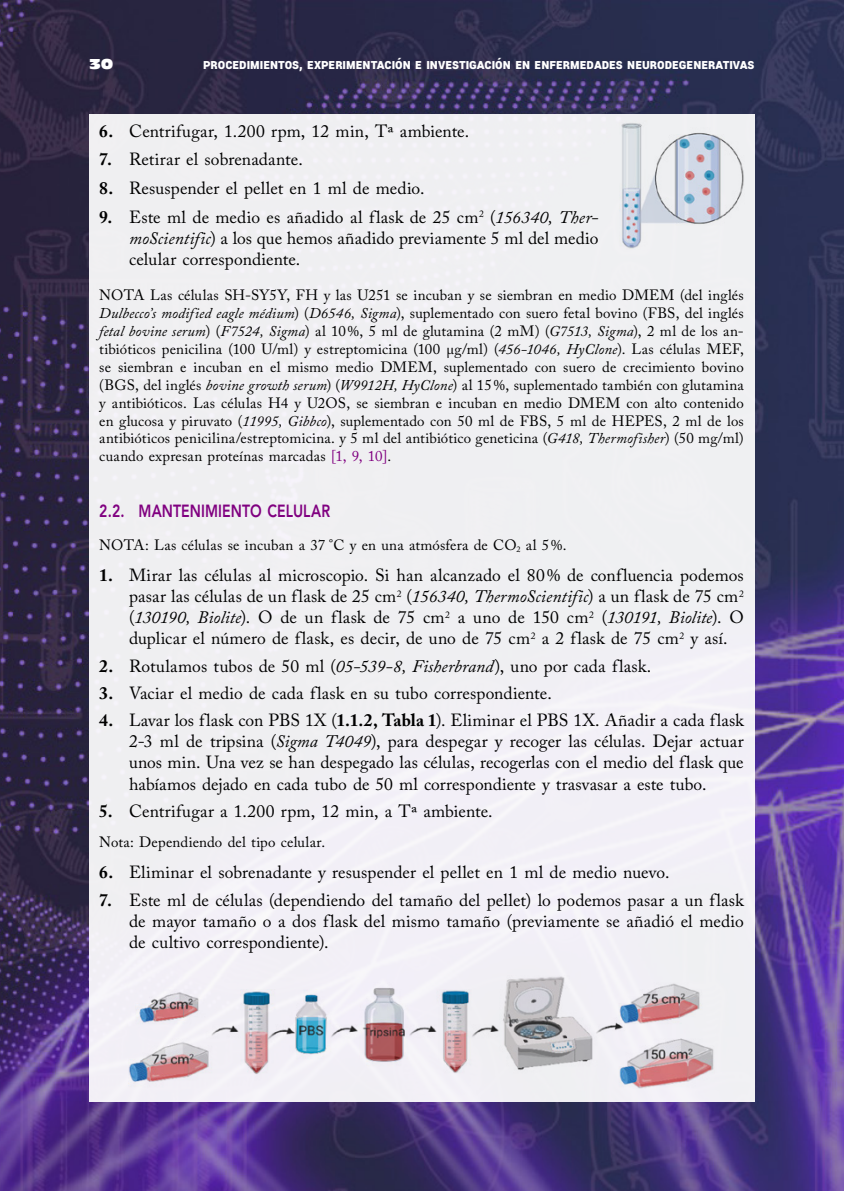
<style>
.page{position:relative;width:844px;height:1191px;background:#fff}
.page>*{position:absolute;margin:0;border:0;box-sizing:border-box;transform-origin:0 0}
.t1{font:17.5px/21.2px "Adobe Caslon Pro";letter-spacing:.005em;color:#000;text-align:justify}
.t2{font:800 17.5px "Avenir LT Std";letter-spacing:.005em;color:#800080;scale:.8 1}
.t3{font:14.88px/17.8px "Adobe Caslon Pro";letter-spacing:.015em;color:#000;text-align:justify}
.t4{font:900 14px "Roboto";color:#fff;scale:.9 1}
.t5{font:14px "Antique Olive Std Nord";color:#fff}
.s1{font-weight:700}
.s2{font-style:italic}
.s3{color:#800080}
</style>
<div class="page">
<img style="left:0;top:0;width:843px;height:1191px">
<div style="left:89px;top:114px;width:665px;height:987px;background:#f0eff2"></div>
<img style="left:129px;top:976px;width:585px;height:112px">
<img style="left:621px;top:123px;width:123px;height:126px">
<p class="t5" style="left:89px;top:56px;width:25px">30</p>
<p class="t4" style="left:203px;top:55px;width:614px">Procedimientos, experimentación e investigación en enfermedades neurodegenerativas</p>
<p class="t1" style="left:99px;top:120px;width:371px"><span class="s1">6.</span> Centrifugar, 1.200 rpm, 12 min, Tª ambiente.</p>
<p class="t1" style="left:99px;top:149px;width:205px"><span class="s1">7.</span> Retirar el sobrenadante.</p>
<p class="t1" style="left:99px;top:177px;width:327px"><span class="s1">8.</span> Resuspender el pellet en 1 ml de medio.</p>
<p class="t1" style="left:129px;top:206px;width:471px;text-indent:-30px"><span class="s1">9.</span> Este ml de medio es añadido al flask de 25 cm<sup>2</sup> (<span class="s2">156340, Ther&shy;moScientific</span>) a los que hemos añadido previamente 5 ml del medio celular correspondiente.</p>
<p class="t3" style="left:99px;top:286px;width:646px">NOTA Las células SH-SY5Y, FH y las U251 se incuban y se siembran en medio DMEM (del inglés <span class="s2">Dulbecco’s modified eagle médium</span>) (<span class="s2">D6546, Sigma</span>), suplementado con suero fetal bovino (FBS, del inglés <span class="s2">fetal bovine serum</span>) (<span class="s2">F7524, Sigma</span>) al 10%, 5 ml de glutamina (2 mM) (<span class="s2">G7513, Sigma</span>), 2 ml de los an&shy;tibióticos penicilina (100 U/ml) y estreptomicina (100 μg/ml) (<span class="s2">456-1046, HyClone</span>). Las células MEF, se siembran e incuban en el mismo medio DMEM, suplementado con suero de crecimiento bovino (BGS, del inglés <span class="s2">bovine growth serum</span>) (<span class="s2">W9912H, HyClone</span>) al 15%, suplementado también con glutamina y antibióticos. Las células H4 y U2OS, se siembran e incuban en medio DMEM con alto contenido en glucosa y piruvato (<span class="s2">11995, Gibbco</span>), suplementado con 50 ml de FBS, 5 ml de HEPES, 2 ml de los antibióticos penicilina/estreptomicina. y 5 ml del antibiótico geneticina (<span class="s2">G418, Thermofisher</span>) (50 mg/ml) cuando expresan proteínas marcadas <span class="s3">[1, 9, 10]</span>.</p>
<p class="t2" style="left:99px;top:501px;width:290px">2.2. MANTENIMIENTO CELULAR</p>
<p class="t3" style="left:99px;top:536px;width:469px">NOTA: Las células se incuban a 37 °C y en una atmósfera de CO<sub>2</sub> al 5%.</p>
<p class="t1" style="left:129px;top:564px;width:616px;text-indent:-30px"><span class="s1">1.</span> Mirar las células al microscopio. Si han alcanzado el 80% de confluencia podemos pasar las células de un flask de 25 cm<sup>2</sup> (<span class="s2">156340, ThermoScientific</span>) a un flask de 75 cm<sup>2 </sup>(<span class="s2">130190, Biolite</span>). O de un flask de 75 cm<sup>2</sup> a uno de 150 cm<sup>2</sup> (<span class="s2">130191, Biolite</span>). O duplicar el número de flask, es decir, de uno de 75 cm<sup>2</sup> a 2 flask de 75 cm<sup>2</sup> y así.</p>
<p class="t1" style="left:99px;top:655px;width:553px"><span class="s1">2.</span> Rotulamos tubos de 50 ml (<span class="s2">05-539-8, Fisherbrand</span>), uno por cada flask.</p>
<p class="t1" style="left:99px;top:682px;width:454px"><span class="s1">3.</span> Vaciar el medio de cada flask en su tubo correspondiente.</p>
<p class="t1" style="left:129px;top:709px;width:616px;text-indent:-30px"><span class="s1">4.</span> Lavar los flask con PBS 1X (<span class="s1">1.1.2, Tabla 1</span>). Eliminar el PBS 1X. Añadir a cada flask 2-3 ml de tripsina (<span class="s2">Sigma T4049</span>), para despegar y recoger las células. Dejar actuar unos min. Una vez se han despegado las células, recogerlas con el medio del flask que habíamos dejado en cada tubo de 50 ml correspondiente y trasvasar a este tubo.</p>
<p class="t1" style="left:99px;top:800px;width:395px"><span class="s1">5.</span> Centrifugar a 1.200 rpm, 12 min, a Tª ambiente.</p>
<p class="t3" style="left:99px;top:833px;width:227px">Nota: Dependiendo del tipo celular.</p>
<p class="t1" style="left:99px;top:861px;width:571px"><span class="s1">6.</span> Eliminar el sobrenadante y resuspender el pellet en 1 ml de medio nuevo.</p>
<p class="t1" style="left:129px;top:889px;width:616px;text-indent:-30px"><span class="s1">7.</span> Este ml de células (dependiendo del tamaño del pellet) lo podemos pasar a un flask de mayor tamaño o a dos flask del mismo tamaño (previamente se añadió el medio de cultivo correspondiente).</p>
</div>
